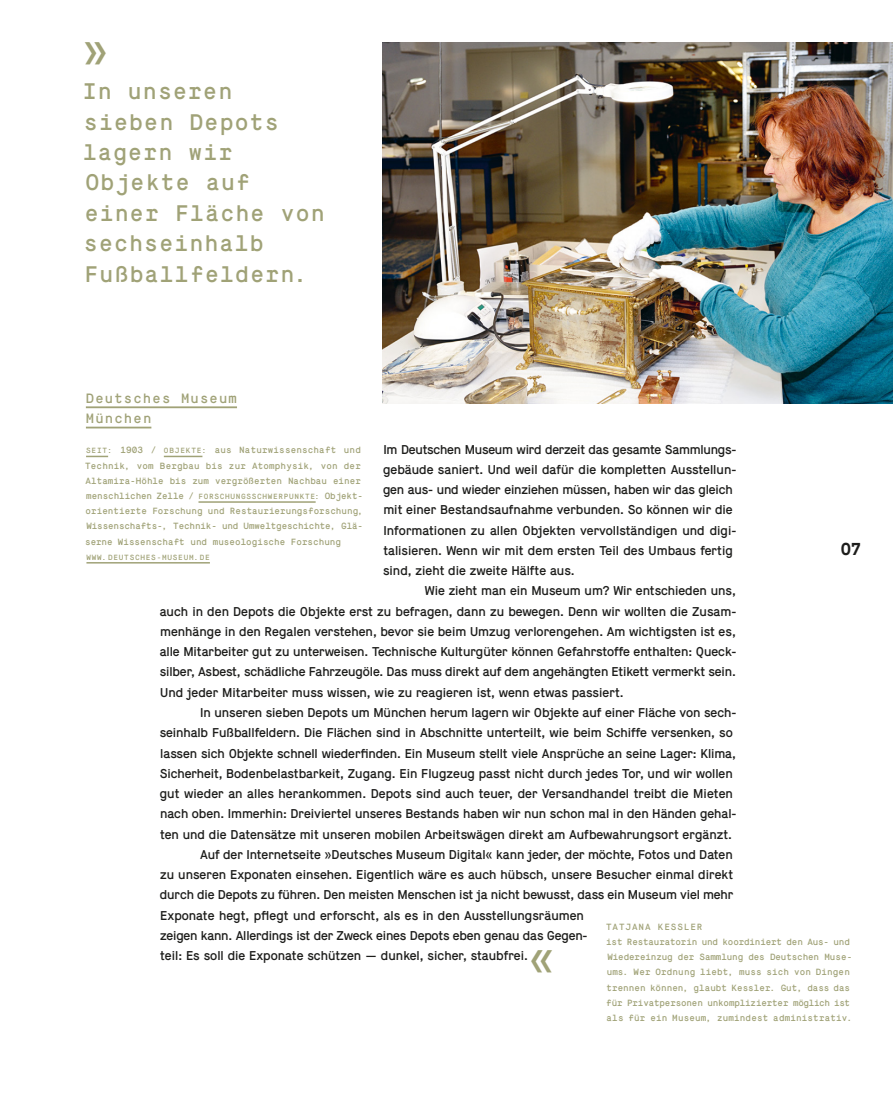
<style>
.page{position:relative;width:893px;height:1106px;background:#fff}
.page>*{position:absolute;margin:0;border:0;box-sizing:border-box;transform-origin:0 0}
.t1{font:45px "Maison Mono";color:#a0a277}
.t2{font:22.5px/30.3px "Maison Mono";letter-spacing:.05em;color:#a0a277}
.t3{font:700 17.25px "Maison";color:#1d1d1b}
.t4{font:13.5px/20.2px "Maison Mono";letter-spacing:.085em;color:#a0a277}
.t5{font:12.75px/20.2px "Maison";letter-spacing:-.005em;color:#1d1d1b}
.t6{font:9px/15.1px "Maison Mono";color:#a0a277}
.t7{font:7.5px "Maison Mono";letter-spacing:.1em;color:#a0a277}
.s1{font-size:7.5px}
</style>
<div class="page">
<hr style="left:86px;top:406px;width:151px;height:2px;background:#a0a277">
<hr style="left:86px;top:426px;width:65px;height:2px;background:#a0a277">
<svg style="left:86px;top:456px;width:22px;height:1px"></svg>
<hr style="left:164px;top:456px;width:38px;height:1px;background:#a0a277">
<hr style="left:198px;top:501px;width:118px;height:2px;background:#a0a277">
<hr style="left:86px;top:562px;width:124px;height:1px;background:#a0a277">
<img style="left:383px;top:43px;width:510px;height:360px">
<h1 class="t1" style="left:81px;top:24px;width:29px">»</h1>
<h2 class="t2" style="left:83px;top:77px;width:244px">In unseren sieben Depots lagern wir<br>Objekte auf einer Fläche von sechseinhalb<br>Fußballfeldern.</h2>
<p class="t4" style="left:86px;top:388px;width:153px">Deutsches Museum<br>München</p>
<p class="t6" style="left:85px;top:443px;width:280px"><span class="s1">SEIT:</span> 1903 / <span class="s1">OBJEKTE:</span> aus Naturwissenschaft und Technik, vom Bergbau bis zur Atomphysik, von der Altamira-Höhle bis zum vergrößerten Nachbau einer menschlichen Zelle / <span class="s1">FORSCHUNGSSCHWERPUNKTE:</span> Objekt&shy;orientierte Forschung und Restaurierungsforschung, Wissenschafts-, Technik- und Umweltgeschichte, Glä&shy;serne Wissenschaft und museologische Forschung</p>
<p class="t7" style="left:86px;top:553px;width:125px">WWW.DEUTSCHES-MUSEUM.DE</p>
<p class="t5" style="left:383px;top:439px;width:355px">Im Deutschen Museum wird derzeit das gesamte Sammlungs&shy;gebäude saniert. Und weil dafür die kompletten Ausstellun&shy;gen aus- und wieder einziehen müssen, haben wir das gleich mit einer Bestandsaufnahme verbunden. So können wir die Informationen zu allen Objekten vervollständigen und digi&shy;talisieren. Wenn wir mit dem ersten Teil des Umbaus fertig sind, zieht die zweite Hälfte aus.</p>
<p class="t5" style="left:160px;top:581px;width:578px;text-align:justify;text-indent:265px">Wie zieht man ein Museum um? Wir entschieden uns, auch in den Depots die Objekte erst zu befragen, dann zu bewegen. Denn wir wollten die Zusam&shy;menhänge in den Regalen verstehen, bevor sie beim Umzug verlorengehen. Am wichtigsten ist es, alle Mitarbeiter gut zu unterweisen. Technische Kulturgüter können Gefahrstoffe enthalten: Queck&shy;silber, Asbest, schädliche Fahrzeugöle. Das muss direkt auf dem angehängten Etikett vermerkt sein.<br>Und jeder Mitarbeiter muss wissen, wie zu reagieren ist, wenn etwas passiert.</p>
<p class="t5" style="left:200px;top:702px;width:538px">In unseren sieben Depots um München herum lagern wir Objekte auf einer Fläche von sech-</p>
<p class="t5" style="left:160px;top:722px;width:574px">seinhalb Fußballfeldern. Die Flächen sind in Abschnitte unterteilt, wie beim Schiffe versenken, so</p>
<p class="t5" style="left:160px;top:743px;width:577px">lassen sich Objekte schnell wiederfinden. Ein Museum stellt viele Ansprüche an seine Lager: Klima,</p>
<p class="t5" style="left:160px;top:763px;width:574px">Sicherheit, Bodenbelastbarkeit, Zugang. Ein Flugzeug passt nicht durch jedes Tor, und wir wollen</p>
<p class="t5" style="left:160px;top:783px;width:575px">gut wieder an alles herankommen. Depots sind auch teuer, der Versandhandel treibt die Mieten</p>
<p class="t5" style="left:160px;top:803px;width:578px">nach oben. Immerhin: Dreiviertel unseres Bestands haben wir nun schon mal in den Händen gehal-</p>
<p class="t5" style="left:160px;top:824px;width:573px">ten und die Datensätze mit unseren mobilen Arbeitswägen direkt am Aufbewahrungsort ergänzt.</p>
<p class="t5" style="left:200px;top:844px;width:534px">Auf der Internetseite »Deutsches Museum Digital« kann jeder, der möchte, Fotos und Daten</p>
<p class="t5" style="left:160px;top:864px;width:575px">zu unseren Exponaten einsehen. Eigentlich wäre es auch hübsch, unsere Besucher einmal direkt</p>
<p class="t5" style="left:160px;top:884px;width:575px">durch die Depots zu führen. Den meisten Menschen ist ja nicht bewusst, dass ein Museum viel mehr</p>
<p class="t5" style="left:160px;top:905px;width:425px">Exponate hegt, pflegt und erforscht, als es in den Ausstellungsräumen</p>
<p class="t5" style="left:160px;top:925px;width:429px">zeigen kann. Allerdings ist der Zweck eines Depots eben genau das Gegen-</p>
<p class="t5" style="left:160px;top:945px;width:369px">teil: Es soll die Exponate schützen — dunkel, sicher, staubfrei.</p>
<h1 class="t1" style="left:528px;top:931px;width:29px">«</h1>
<h3 class="t3" style="left:841px;top:538px;width:22px">07</h3>
<p class="t6" style="left:606px;top:919px;width:249px">TATJANA KESSLER<br>ist Restauratorin und koordiniert den Aus- und Wiedereinzug der Sammlung des Deutschen Muse&shy;ums. Wer Ordnung liebt, muss sich von Dingen trennen können, glaubt Kessler. Gut, dass das für Privatpersonen unkomplizierter möglich ist als für ein Museum, zumindest administrativ.</p>
</div>
